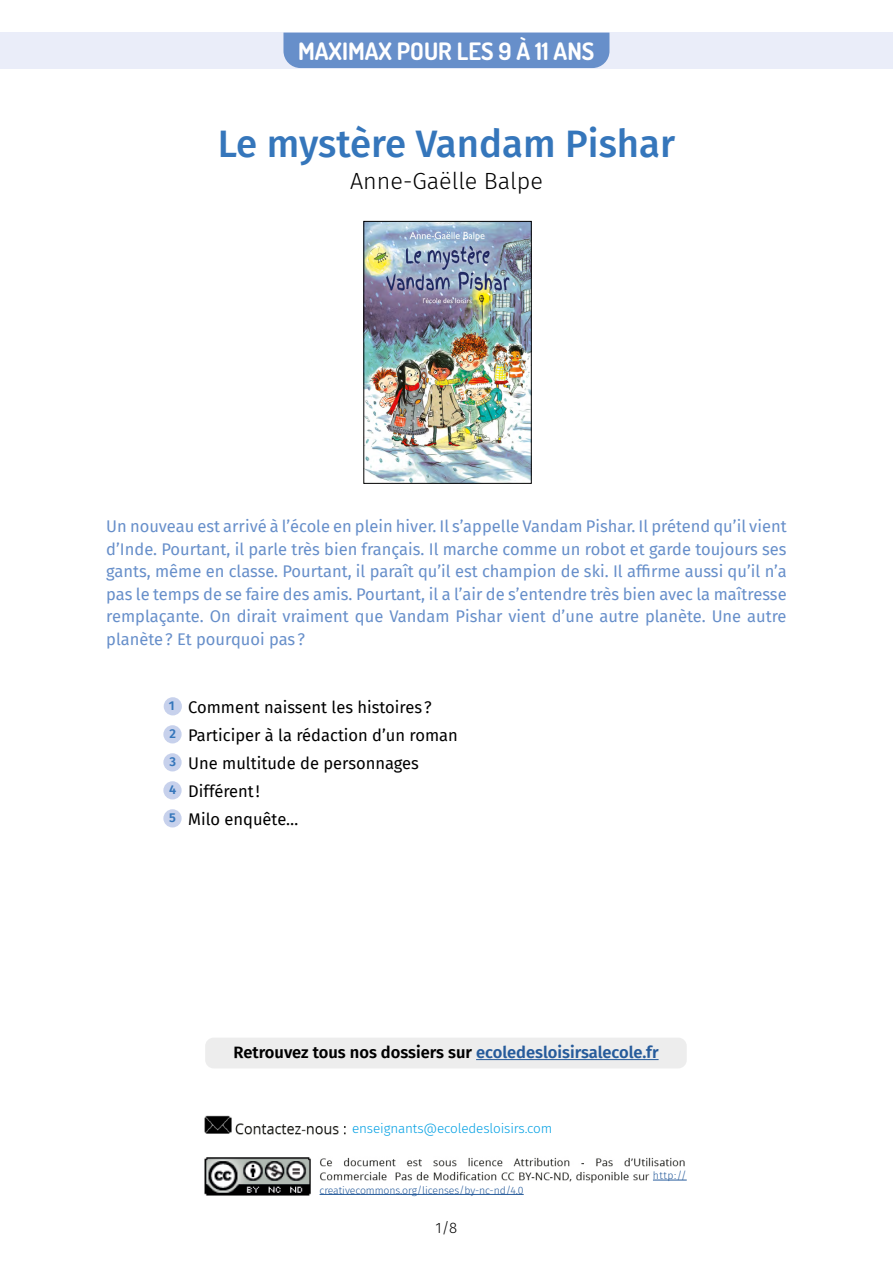
<style>
.page{position:relative;width:893px;height:1263px;background:#fff}
.page>*{position:absolute;margin:0;border:0;box-sizing:border-box;transform-origin:0 0}
.t1{font:500 38.4px "Fira Sans";color:#3576bb}
.t2{font:700 24px "Dosis";color:#fff}
.t3{font:300 23.4px "Fira Sans";color:#000}
.t4{font:16.5px/22.5px "Fira Sans";color:#678fca;text-align:justify}
.t5{font:16.5px/28px "Fira Sans";color:#000}
.t6{font:600 16.5px "Fira Sans";color:#000}
.t7{font:300 15px "Fira Sans";color:#000}
.t8{font:300 13.5px "Fira Sans";letter-spacing:-.01em;color:#009fe3}
.t9{font:600 12.9px/28px "Fira Sans";color:#3576bb;text-align:justify}
.t10{font:300 10.5px "Fira Sans";letter-spacing:-.01em;color:#265b9b}
.s1{color:#265b9b}
</style>
<div class="page">
<div style="left:0;top:32px;width:893px;height:37px;background:#eaedf9"></div>
<div style="left:283px;top:33px;width:326px;height:35px;background:#678fca"></div>
<img style="left:204px;top:1115px;width:483px;height:81px">
<hr style="left:653px;top:1180px;width:34px;height:1px;background:#265b9b">
<hr style="left:320px;top:1194px;width:204px;height:1px;background:#265b9b">
<div style="left:205px;top:1037px;width:482px;height:31px;background:#ededed;border-radius:9px"></div>
<hr style="left:476px;top:1059px;width:183px;height:1px;background:#265b9b">
<div style="left:164px;top:697px;width:18px;height:18px;background:#c7d1ec;border-radius:50%"></div>
<div style="left:163px;top:725px;width:19px;height:18px;background:#c7d1ec;border-radius:50%"></div>
<div style="left:163px;top:753px;width:19px;height:18px;background:#c7d1ec;border-radius:50%"></div>
<div style="left:163px;top:781px;width:19px;height:18px;background:#c7d1ec;border-radius:50%"></div>
<div style="left:163px;top:809px;width:19px;height:18px;background:#c7d1ec;border-radius:50%"></div>
<img style="left:366px;top:223px;width:163px;height:259px">
<div style="left:364px;top:221px;width:167px;height:263px;border:1px solid #000"></div>
<h2 class="t2" style="left:298px;top:35px;width:298px">MAXIMAX POUR LES 9 À 11 ANS</h2>
<h1 class="t1" style="left:218px;top:112px;width:459px">Le mystère Vandam Pishar</h1>
<h3 class="t3" style="left:350px;top:165px;width:194px">Anne-Gaëlle Balpe</h3>
<p class="t4" style="left:106px;top:515px;width:682px">Un nouveau est arrivé à l’école en plein hiver. Il s’appelle Vandam Pishar. Il prétend qu’il vient d’Inde. Pourtant, il parle très bien français. Il marche comme un robot et garde toujours ses gants, même en classe. Pourtant, il paraît qu’il est champion de ski. Il affirme aussi qu’il n’a pas le temps de se faire des amis. Pourtant, il a l’air de s’entendre très bien avec la maîtresse remplaçante. On dirait vraiment que Vandam Pishar vient d’une autre planète. Une autre planète? Et pourquoi pas ?</p>
<p class="t9" style="left:169px;top:691px;width:9px">1<br>2<br>3<br>4<br>5</p>
<p class="t5" style="left:188px;top:692px;width:271px">Comment naissent les histoires ?<br>Participer à la rédaction d’un roman<br>Une multitude de personnages<br>Différent!<br>Milo enquête…</p>
<p class="t6" style="left:234px;top:1039px;width:426px">Retrouvez tous nos dossiers sur <span class="s1">ecoledesloisirsalecole.fr</span></p>
<p class="t8" style="left:352px;top:1119px;width:202px">enseignants@ecoledesloisirs.com</p>
<p class="t10" style="left:320px;top:1182px;width:206px">creativecommons.org/licenses/by-nc-nd/4.0</p>
<p class="t7" style="left:436px;top:1217px;width:23px">1/8</p>
<p class="t10" style="left:653px;top:1168px;width:35px">http://</p>
</div>
